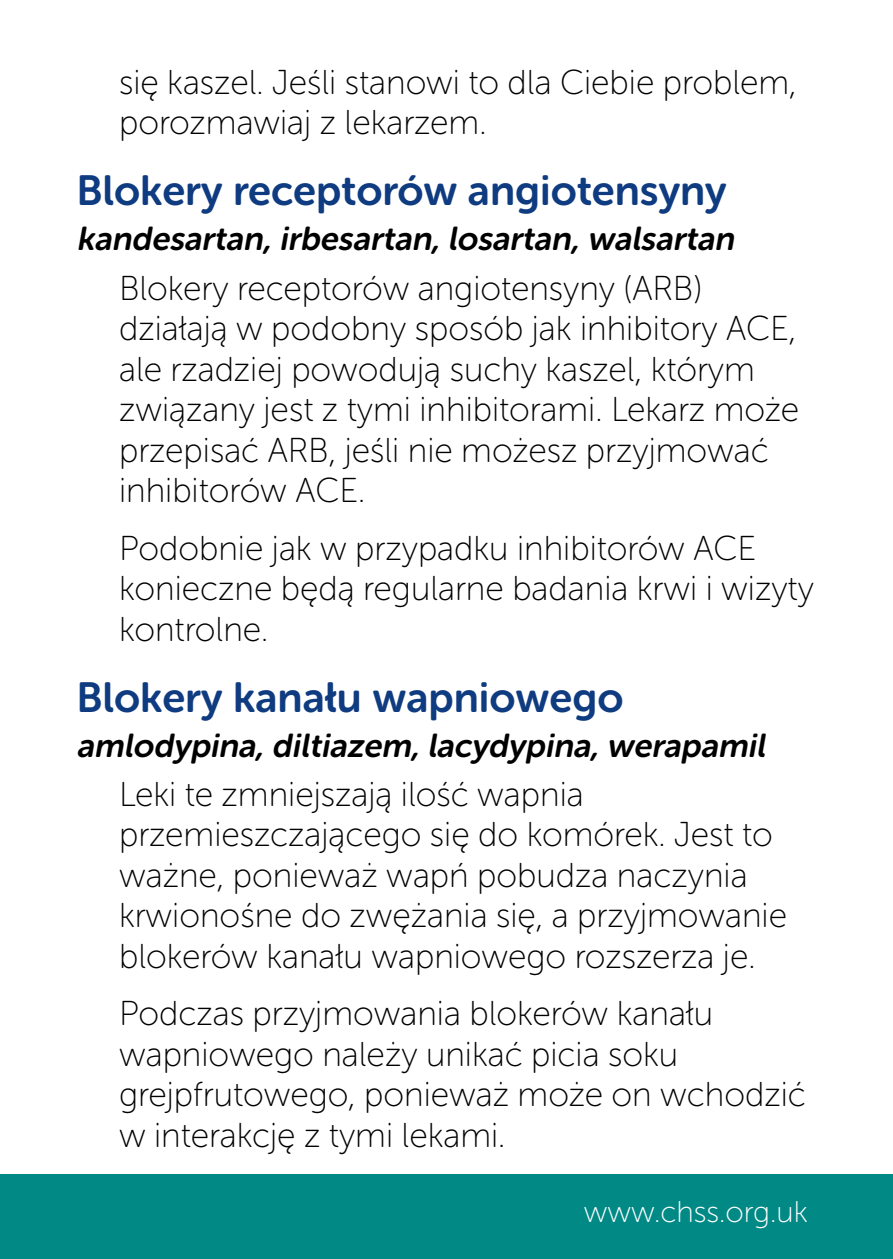
<style>
.page{position:relative;width:893px;height:1259px;background:#fff}
.page>*{position:absolute;margin:0;border:0;box-sizing:border-box;transform-origin:0 0}
.t1{font:42px "Museo Sans Rounded 700";color:#0f3b80}
.t2{font:34.5px/40.5px "Museo Sans Rounded 100";color:#000}
.t3{font:italic 33px "Museo Sans Rounded 700";color:#000}
.t4{font:30px "Museo Sans Rounded 100";color:#fff}
</style>
<div class="page">
<div style="left:0;top:1174px;width:893px;height:85px;background:#008985"></div>
<p class="t2" style="left:119px;top:62px;width:679px">się kaszel. Jeśli stanowi to dla Ciebie problem, porozmawiaj z lekarzem.</p>
<p class="t1" style="left:77px;top:168px;width:652px">Blokery receptorów angiotensyny</p>
<p class="t3" style="left:77px;top:221px;width:665px">kandesartan,irbesartan,losartan,walsartan</p>
<p class="t2" style="left:119px;top:268px;width:682px">Blokery receptorów angiotensyny (ARB) działają w podobny sposób jak inhibitory ACE, ale rzadziej powodują suchy kaszel, którym związany jest z tymi inhibitorami. Lekarz może przepisać ARB, jeśli nie możesz przyjmować inhibitorów ACE.</p>
<p class="t2" style="left:119px;top:528px;width:696px">Podobnie jak w przypadku inhibitorów ACE konieczne będą regularne badania krwi i wizyty kontrolne.</p>
<p class="t1" style="left:77px;top:674px;width:548px">Blokery kanału wapniowego</p>
<p class="t3" style="left:77px;top:727px;width:696px">amlodypina,diltiazem,lacydypina,werapamil</p>
<p class="t2" style="left:119px;top:774px;width:669px">Leki te zmniejszają ilość wapnia przemieszczającego się do komórek. Jest to ważne, ponieważ wapń pobudza naczynia krwionośne do zwężania się, a przyjmowanie blokerów kanału wapniowego rozszerza je.</p>
<p class="t2" style="left:119px;top:993px;width:688px">Podczas przyjmowania blokerów kanału wapniowego należy unikać picia soku grejpfrutowego, ponieważ może on wchodzić w interakcję z tymi lekami.</p>
<p class="t4" style="left:584px;top:1195px;width:225px">www.chss.org.uk</p>
</div>
